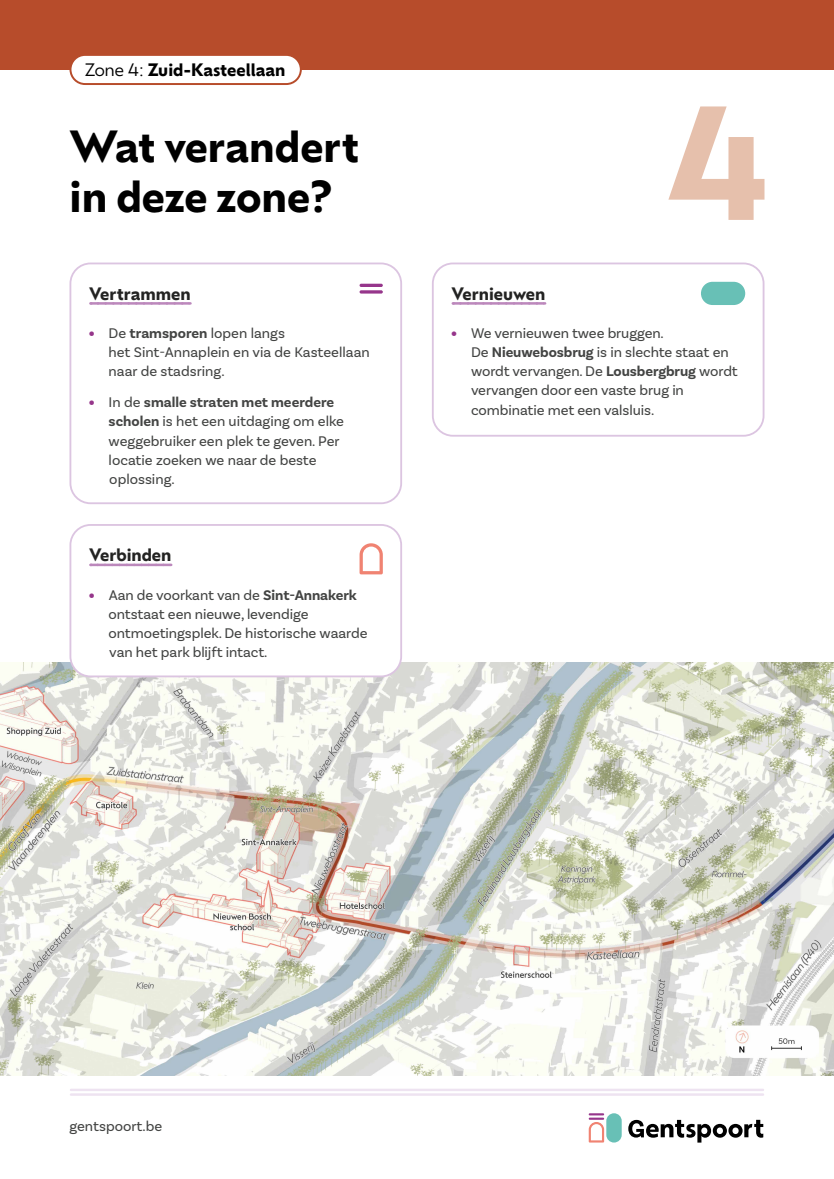
<style>
.page{position:relative;width:834px;height:1179px;background:#fff}
.page>*{position:absolute;margin:0;border:0;box-sizing:border-box;transform-origin:0 0}
.t1{font:700 42px/50.4px "Ofelia Display";color:#000}
.t2{font:700 16.8px "Ofelia Display";color:#232322}
.t3{font:700 16.8px "Ofelia Display";color:#000}
.t4{font:14.7px/19.1px "Basic Sans";letter-spacing:-.005em;color:#434443}
.s1{font-weight:400}
.s2{font-weight:900;color:#96368b}
.s3{font-weight:700}
</style>
<div class="page">
<svg style="left:628px;top:1119px;width:135px;height:23px"></svg>
<div style="left:606px;top:1113px;width:15px;height:29px;background:#68c0b6;border-radius:8px"></div>
<svg style="left:588px;top:1113px;width:16px;height:29px"></svg>
<hr style="left:71px;top:1088px;width:691px;height:3px;background:#eee3f1">
<hr style="left:71px;top:1093px;width:691px;height:2px;background:#eee3f1">
<img style="left:0;top:663px;width:833px;height:412px">
<hr style="left:90px;top:302px;width:99px;height:3px;background:#bc88bc">
<svg style="left:98px;top:302px;width:92px;height:3px"></svg>
<div style="left:69px;top:262px;width:333px;height:242px;border:2px solid #dcc5e1;border-radius:20px"></div>
<hr style="left:452px;top:302px;width:92px;height:3px;background:#bc88bc">
<svg style="left:460px;top:302px;width:85px;height:3px"></svg>
<div style="left:432px;top:262px;width:332px;height:175px;border:2px solid #dcc5e1;border-radius:20px"></div>
<hr style="left:359px;top:284px;width:24px;height:3px;background:#96368b;border-radius:2px">
<hr style="left:359px;top:290px;width:24px;height:3px;background:#96368b;border-radius:2px">
<div style="left:700px;top:282px;width:45px;height:23px;background:#68c0b6;border-radius:12px"></div>
<div style="left:70px;top:525px;width:331px;height:151px;background:#fff;border-radius:20px"></div>
<hr style="left:90px;top:563px;width:80px;height:3px;background:#bc88bc">
<svg style="left:98px;top:563px;width:73px;height:3px"></svg>
<div style="left:69px;top:524px;width:333px;height:153px;border:2px solid #dcc5e1;border-radius:20px"></div>
<svg style="left:359px;top:543px;width:24px;height:31px"></svg>
<div style="left:0;top:0;width:833px;height:69px;background:#b74c2b"></div>
<div style="left:70px;top:55px;width:231px;height:29px;background:#fff;border-radius:15px"></div>
<div style="left:69px;top:54px;width:233px;height:31px;border:2px solid #b74c2b;border-radius:15px"></div>
<svg style="left:668px;top:106px;width:96px;height:114px"></svg>
<p class="t3" style="left:85px;top:58px;width:202px"><span class="s1">Zone 4:</span> Zuid-Kasteellaan</p>
<h1 class="t1" style="left:69px;top:119px;width:291px">Wat verandert in deze zone?</h1>
<p class="t2" style="left:89px;top:281px;width:103px">Vertrammen</p>
<p class="t4" style="left:109px;top:323px;width:263px;text-indent:-20px"><span class="s2">•</span> De <span class="s3">tramsporen</span> lopen langs<br>het Sint-Annaplein en via de Kasteellaan naar de stadsring.</p>
<p class="t4" style="left:109px;top:393px;width:237px;text-indent:-20px"><span class="s2">•</span> In de <span class="s3">smalle straten met meerdere scholen</span> is het een uitdaging om elke weggebruiker een plek te geven. Per locatie zoeken we naar de beste oplossing.</p>
<p class="t2" style="left:89px;top:543px;width:84px">Verbinden</p>
<p class="t4" style="left:109px;top:585px;width:260px;text-indent:-20px"><span class="s2">•</span> Aan de voorkant van de <span class="s3">Sint-Annakerk </span>ontstaat een nieuwe, levendige ontmoetingsplek. De historische waarde van het park blijft intact.</p>
<p class="t2" style="left:451px;top:281px;width:95px">Vernieuwen</p>
<p class="t4" style="left:471px;top:323px;width:268px;text-indent:-20px"><span class="s2">•</span> We vernieuwen twee bruggen.<br>De <span class="s3">Nieuwebosbrug</span> is in slechte staat en wordt vervangen. De <span class="s3">Lousbergbrug</span> wordt vervangen door een vaste brug in combinatie met een valsluis.</p>
<p class="t4" style="left:69px;top:1116px;width:94px">gentspoort.be</p>
</div>
